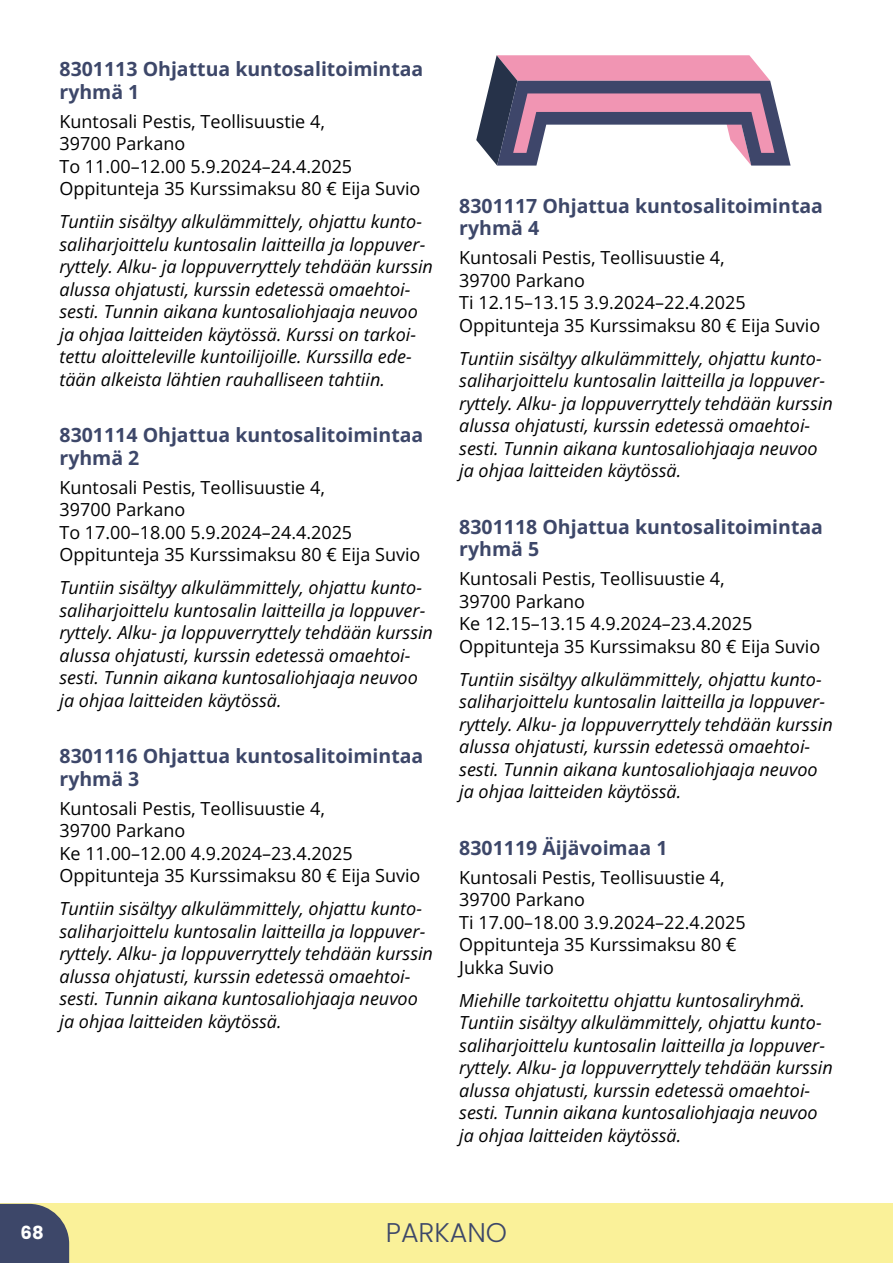
<style>
.page{position:relative;width:893px;height:1263px;background:#fff}
.page>*{position:absolute;margin:0;border:0;box-sizing:border-box;transform-origin:0 0}
.t1{font:300 27px "Poppins";color:#3d4769}
.t2{font:700 19.5px/22.5px "Open Sans";color:#3d4769}
.t3{font:italic 18px/22.5px "Open Sans";color:#000}
.t4{font:18px/22.5px "Open Sans";color:#000}
.t5{font:700 18px "Poppins";color:#fff}
</style>
<div class="page">
<div style="left:0;top:1204px;width:893px;height:59px;background:#faf199"></div>
<svg style="left:476px;top:55px;width:315px;height:111px"></svg>
<svg style="left:0;top:1204px;width:69px;height:59px"></svg>
<p class="t2" style="left:60px;top:57px;width:365px">8301113 Ohjattua kuntosalitoimintaa ryhmä 1</p>
<p class="t4" style="left:60px;top:109px;width:362px">Kuntosali Pestis, Teollisuustie 4,<br>39700 Parkano<br>To 11.00–12.00 5.9.2024–24.4.2025<br>Oppitunteja 35 Kurssimaksu 80 € Eija Suvio</p>
<p class="t3" style="left:60px;top:210px;width:375px">Tuntiin sisältyy alkulämmittely, ohjattu kunto&shy;saliharjoittelu kuntosalin laitteilla ja loppuver&shy;ryttely. Alku- ja loppuverryttely tehdään kurssin alussa ohjatusti, kurssin edetessä omaehtoi&shy;sesti. Tunnin aikana kuntosaliohjaaja neuvoo ja ohjaa laitteiden käytössä. Kurssi on tarkoi&shy;tettu aloitteleville kuntoilijoille. Kurssilla ede&shy;tään alkeista lähtien rauhalliseen tahtiin.</p>
<p class="t2" style="left:60px;top:423px;width:365px">8301114 Ohjattua kuntosalitoimintaa ryhmä 2</p>
<p class="t4" style="left:60px;top:475px;width:362px">Kuntosali Pestis, Teollisuustie 4,<br>39700 Parkano<br>To 17.00–18.00 5.9.2024–24.4.2025<br>Oppitunteja 35 Kurssimaksu 80 € Eija Suvio</p>
<p class="t3" style="left:60px;top:576px;width:375px">Tuntiin sisältyy alkulämmittely, ohjattu kunto&shy;saliharjoittelu kuntosalin laitteilla ja loppuver&shy;ryttely. Alku- ja loppuverryttely tehdään kurssin alussa ohjatusti, kurssin edetessä omaehtoi&shy;sesti. Tunnin aikana kuntosaliohjaaja neuvoo ja ohjaa laitteiden käytössä.</p>
<p class="t2" style="left:60px;top:744px;width:365px">8301116 Ohjattua kuntosalitoimintaa ryhmä 3</p>
<p class="t4" style="left:60px;top:796px;width:362px">Kuntosali Pestis, Teollisuustie 4,<br>39700 Parkano<br>Ke 11.00–12.00 4.9.2024–23.4.2025<br>Oppitunteja 35 Kurssimaksu 80 € Eija Suvio</p>
<p class="t3" style="left:60px;top:897px;width:375px">Tuntiin sisältyy alkulämmittely, ohjattu kunto&shy;saliharjoittelu kuntosalin laitteilla ja loppuver&shy;ryttely. Alku- ja loppuverryttely tehdään kurssin alussa ohjatusti, kurssin edetessä omaehtoi&shy;sesti. Tunnin aikana kuntosaliohjaaja neuvoo ja ohjaa laitteiden käytössä.</p>
<p class="t2" style="left:459px;top:194px;width:365px">8301117 Ohjattua kuntosalitoimintaa ryhmä 4</p>
<p class="t4" style="left:459px;top:246px;width:362px">Kuntosali Pestis, Teollisuustie 4,<br>39700 Parkano<br>Ti 12.15–13.15 3.9.2024–22.4.2025<br>Oppitunteja 35 Kurssimaksu 80 € Eija Suvio</p>
<p class="t3" style="left:459px;top:346px;width:375px">Tuntiin sisältyy alkulämmittely, ohjattu kunto&shy;saliharjoittelu kuntosalin laitteilla ja loppuver&shy;ryttely. Alku- ja loppuverryttely tehdään kurssin alussa ohjatusti, kurssin edetessä omaehtoi&shy;sesti. Tunnin aikana kuntosaliohjaaja neuvoo ja ohjaa laitteiden käytössä.</p>
<p class="t2" style="left:459px;top:515px;width:365px">8301118 Ohjattua kuntosalitoimintaa ryhmä 5</p>
<p class="t4" style="left:459px;top:567px;width:362px">Kuntosali Pestis, Teollisuustie 4,<br>39700 Parkano<br>Ke 12.15–13.15 4.9.2024–23.4.2025<br>Oppitunteja 35 Kurssimaksu 80 € Eija Suvio</p>
<p class="t3" style="left:459px;top:667px;width:375px">Tuntiin sisältyy alkulämmittely, ohjattu kunto&shy;saliharjoittelu kuntosalin laitteilla ja loppuver&shy;ryttely. Alku- ja loppuverryttely tehdään kurssin alussa ohjatusti, kurssin edetessä omaehtoi&shy;sesti. Tunnin aikana kuntosaliohjaaja neuvoo ja ohjaa laitteiden käytössä.</p>
<p class="t2" style="left:459px;top:836px;width:210px">8301119 Äijävoimaa 1</p>
<p class="t4" style="left:459px;top:865px;width:288px">Kuntosali Pestis, Teollisuustie 4,<br>39700 Parkano<br>Ti 17.00–18.00 3.9.2024–22.4.2025<br>Oppitunteja 35 Kurssimaksu 80 €<br>Jukka Suvio</p>
<p class="t3" style="left:459px;top:988px;width:375px">Miehille tarkoitettu ohjattu kuntosaliryhmä.<br>Tuntiin sisältyy alkulämmittely, ohjattu kunto&shy;saliharjoittelu kuntosalin laitteilla ja loppuver&shy;ryttely. Alku- ja loppuverryttely tehdään kurssin alussa ohjatusti, kurssin edetessä omaehtoi&shy;sesti. Tunnin aikana kuntosaliohjaaja neuvoo ja ohjaa laitteiden käytössä.</p>
<p class="t5" style="left:21px;top:1222px;width:25px">68</p>
<h1 class="t1" style="left:386px;top:1216px;width:123px">PARKANO</h1>
</div>
